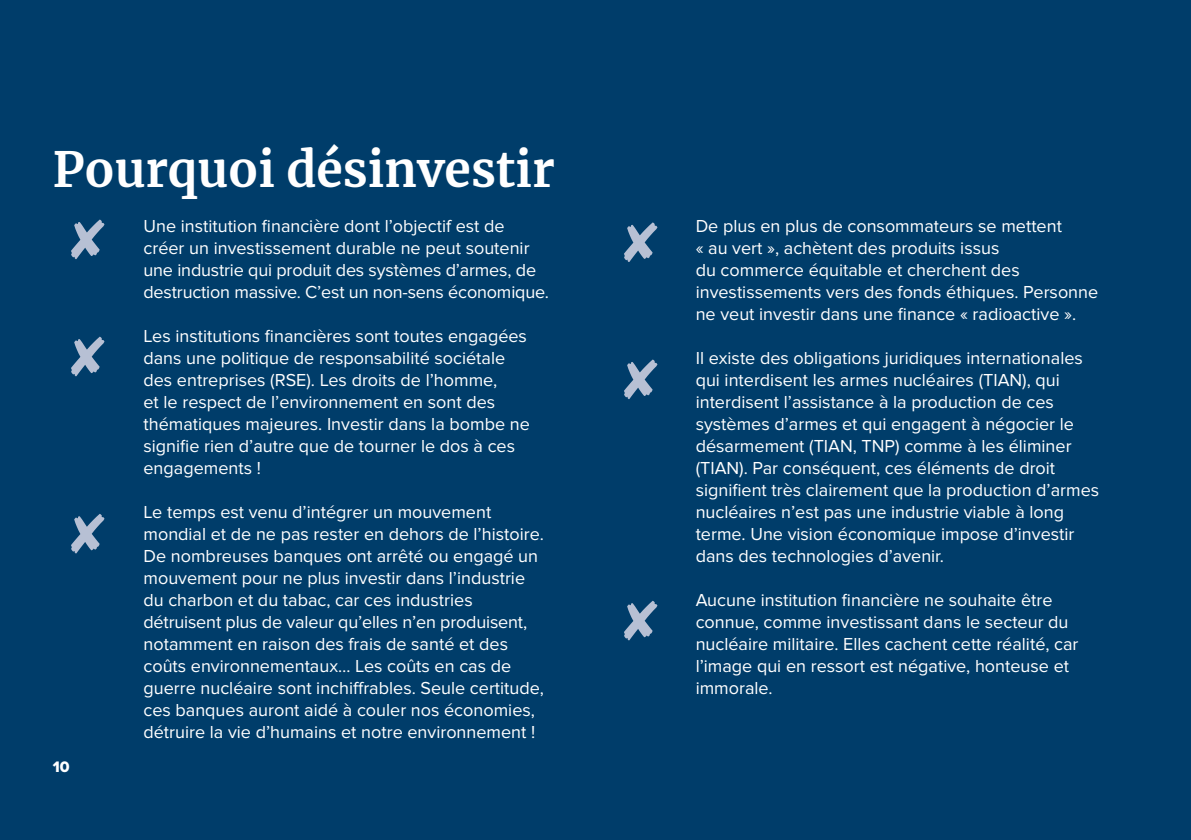
<style>
.page{position:relative;width:1191px;height:840px;background:#fff}
.page>*{position:absolute;margin:0;border:0;box-sizing:border-box;transform-origin:0 0}
.t1{font:700 48px "Merriweather";color:#fff}
.t2{font:18px/22px "Proxima Nova";color:#fff}
.t3{font:15.8px "Proxima Nova Extrabld";color:#fff}
</style>
<div class="page">
<div style="left:0;top:0;width:1191px;height:839px;background:#003d6a"></div>
<h1 class="t1" style="left:53px;top:136px;width:503px">Pourquoi désinvestir</h1>
<p class="t3" style="left:53px;top:757px;width:18px">10</p>
<p class="t2" style="left:143px;top:215px;width:407px">Une institution financière dont l’objectif est de créer un investissement durable ne peut soutenir une industrie qui produit des systèmes d’armes, de destruction massive. C’est un non-sens économique.</p>
<p class="t2" style="left:143px;top:325px;width:388px">Les institutions financières sont toutes engagées dans une politique de responsabilité sociétale des entreprises (RSE). Les droits de l’homme,<br>et le respect de l’environnement en sont des thématiques majeures. Investir dans la bombe ne signifie rien d’autre que de tourner le dos à ces engagements !</p>
<p class="t2" style="left:143px;top:501px;width:402px">Le temps est venu d’intégrer un mouvement mondial et de ne pas rester en dehors de l’histoire.<br>De nombreuses banques ont arrêté ou engagé un mouvement pour ne plus investir dans l’industrie du charbon et du tabac, car ces industries détruisent plus de valeur qu’elles n’en produisent, notamment en raison des frais de santé et des coûts environnementaux… Les coûts en cas de guerre nucléaire sont inchiffrables. Seule certitude, ces banques auront aidé à couler nos économies, détruire la vie d’humains et notre environnement !</p>
<p class="t2" style="left:695px;top:215px;width:404px">De plus en plus de consommateurs se mettent<br>« au vert », achètent des produits issus<br>du commerce équitable et cherchent des investissements vers des fonds éthiques. Personne ne veut investir dans une finance « radioactive ».</p>
<p class="t2" style="left:695px;top:347px;width:405px">Il existe des obligations juridiques internationales qui interdisent les armes nucléaires (TIAN), qui interdisent l’assistance à la production de ces systèmes d’armes et qui engagent à négocier le désarmement (TIAN, TNP) comme à les éliminer (TIAN). Par conséquent, ces éléments de droit signifient très clairement que la production d’armes nucléaires n’est pas une industrie viable à long terme. Une vision économique impose d’investir dans des technologies d’avenir.</p>
<p class="t2" style="left:695px;top:589px;width:384px">Aucune institution financière ne souhaite être connue, comme investissant dans le secteur du nucléaire militaire. Elles cachent cette réalité, car l’image qui en ressort est négative, honteuse et immorale.</p>
</div>
